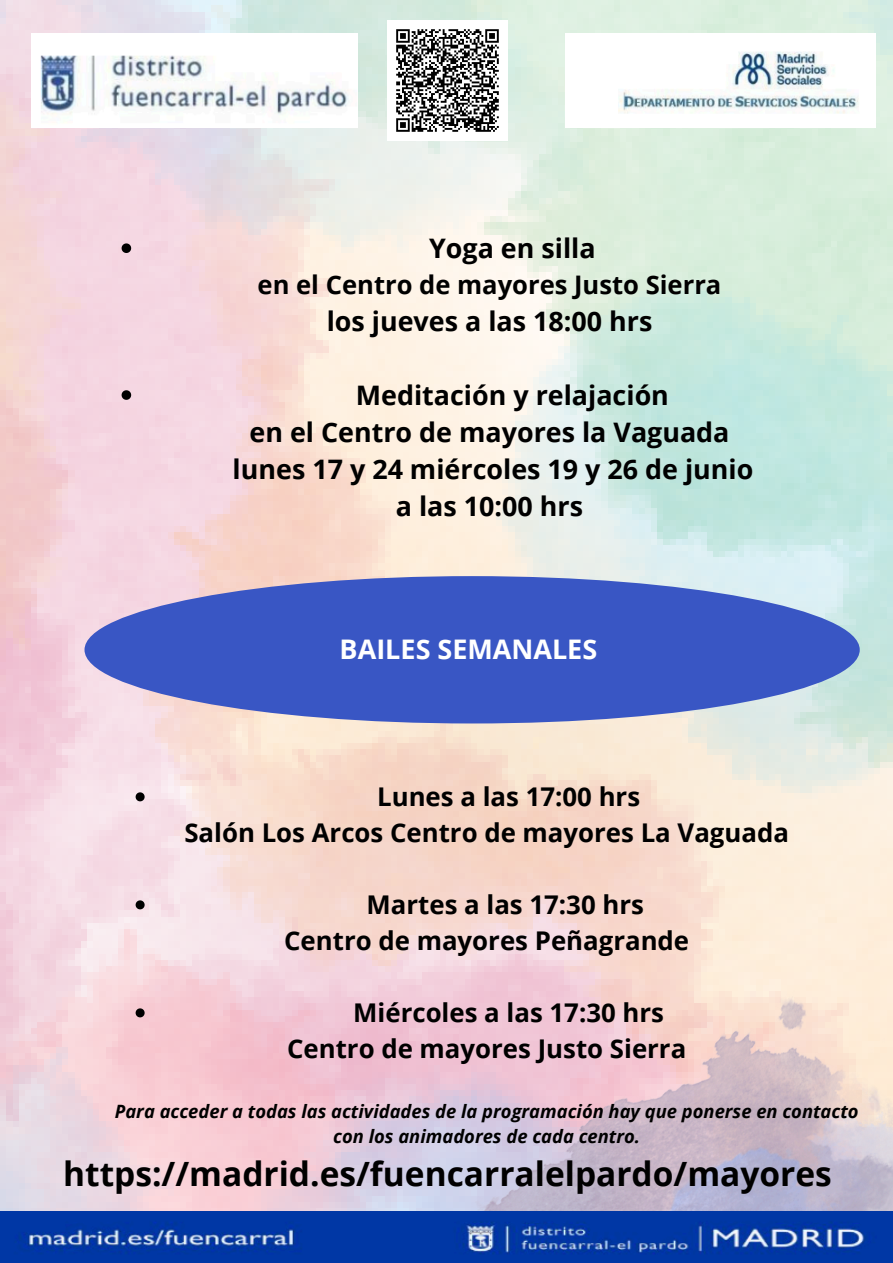
<style>
.page{position:relative;width:893px;height:1263px;background:#fff}
.page>*{position:absolute;margin:0;border:0;box-sizing:border-box;transform-origin:0 0}
.t1{font:700 33.45px "Open Sans";color:#000}
.t2{font:700 27px "Open Sans";color:#fff}
.t3{font:700 26.85px/37.1px "Open Sans";color:#000;text-align:center}
.t4{font:700 25.8px "Open Sans";color:#000}
.t5{font:700 25.58px "Open Sans";color:#000}
.t6{font:italic 700 18.38px/25.3px "Open Sans";color:#000;text-align:center}
</style>
<div class="page">
<img style="left:0;top:0;width:893px;height:1211px">
<img style="left:395px;top:990px;width:498px;height:221px">
<div style="left:84px;top:576px;width:775px;height:147px;background:#3956c4;border-radius:50%"></div>
<img style="left:31px;top:34px;width:327px;height:93px">
<img style="left:566px;top:34px;width:310px;height:93px">
<img style="left:0;top:1211px;width:893px;height:52px">
<svg style="left:136px;top:792px;width:9px;height:9px"></svg>
<svg style="left:136px;top:900px;width:9px;height:9px"></svg>
<svg style="left:136px;top:1008px;width:9px;height:9px"></svg>
<img style="left:387px;top:20px;width:121px;height:121px">
<svg style="left:122px;top:243px;width:9px;height:10px"></svg>
<svg style="left:122px;top:390px;width:9px;height:10px"></svg>
<h3 class="t3" style="left:429px;top:229px;width:168px">Yoga en silla</h3>
<p class="t5" style="left:258px;top:266px;width:465px">en el Centro de mayores Justo Sierra</p>
<p class="t3" style="left:327px;top:302px;width:327px">los jueves a las 18:00 hrs</p>
<p class="t3" style="left:356px;top:376px;width:315px">Meditación y relajación</p>
<h1 class="t3" style="left:233px;top:413px;width:522px">en el Centro de mayores la Vaguada lunes 17 y 24 miércoles 19 y 26 de junio a las 10:00 hrs</h1>
<p class="t2" style="left:340px;top:630px;width:259px">BAILES SEMANALES</p>
<h3 class="t4" style="left:377px;top:778px;width:264px">Lunes a las 17:00 hrs</h3>
<p class="t4" style="left:184px;top:814px;width:606px">Salón Los Arcos Centro de mayores La Vaguada</p>
<h3 class="t4" style="left:366px;top:886px;width:279px">Martes a las 17:30 hrs</h3>
<h2 class="t4" style="left:284px;top:922px;width:406px">Centro de mayores Peñagrande</h2>
<p class="t4" style="left:353px;top:994px;width:312px">Miércoles a las 17:30 hrs</p>
<h3 class="t4" style="left:287px;top:1030px;width:401px">Centro de mayores Justo Sierra</h3>
<p class="t6" style="left:115px;top:1098px;width:745px">Para acceder a todas las actividades de la programación hay que ponerse en contacto con los animadores de cada centro.</p>
<p class="t1" style="left:63px;top:1150px;width:770px">https://madrid.es/fuencarralelpardo/mayores</p>
</div>
